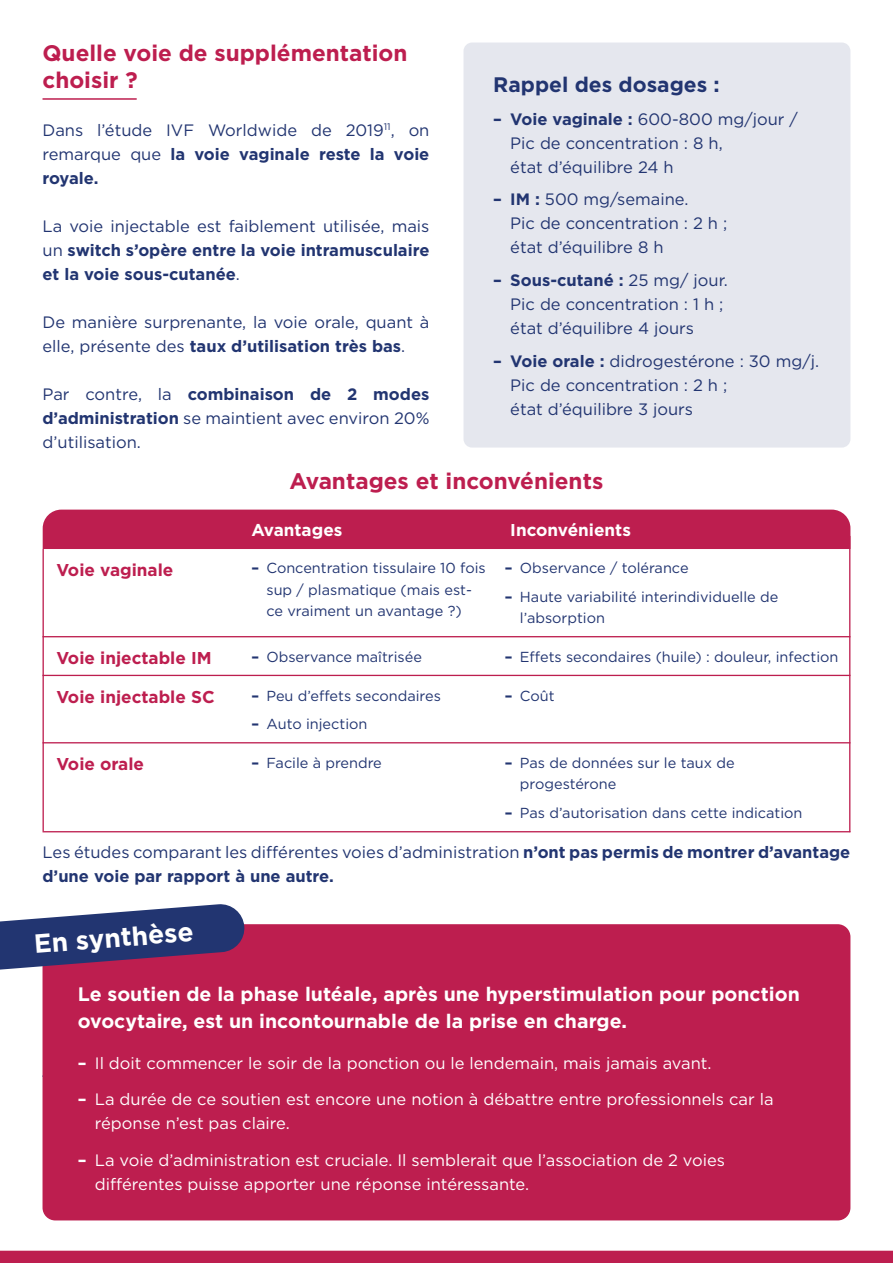
<style>
.page{position:relative;width:893px;height:1263px;background:#fff}
.page>*{position:absolute;margin:0;border:0;box-sizing:border-box;transform-origin:0 0}
.t1{font:700 26.4px "Gotham";color:#fff}
.t2{font:700 22.5px/27px "Gotham";color:#bd1e4f}
.t3{font:700 21px "Gotham";color:#223571}
.t4{font:700 19.5px/27px "Gotham";color:#fff}
.t5{font:700 17.1px "Gotham";color:#bd1e4f}
.t6{font:700 17.1px "Gotham";color:#fff}
.t7{font:16.5px/24px "Gotham";color:#223571}
.t8{font:16.5px/24px "Gotham";color:#fff}
.t9{font:700 16.5px/24px "Gotham";color:#223571}
.t10{font:14.55px/21.1px "Gotham";color:#223571}
.s1{font-weight:700}
.s2{font-weight:400}
</style>
<div class="page">
<div style="left:463px;top:43px;width:387px;height:405px;background:#e5e7ee;border-radius:9px"></div>
<div style="left:43px;top:924px;width:807px;height:296px;background:#bd1e4f;border-radius:13px"></div>
<svg style="left:0;top:904px;width:245px;height:67px"></svg>
<div style="left:0;top:1251px;width:893px;height:12px;background:#bd1e4f"></div>
<div style="left:43px;top:510px;width:807px;height:39px;background:#bd1e4f"></div>
<hr style="left:43px;top:636px;width:807px;height:1px;background:#bd1e4f">
<hr style="left:43px;top:675px;width:807px;height:1px;background:#bd1e4f">
<hr style="left:43px;top:831px;width:807px;height:1px;background:#bd1e4f">
<hr style="left:43px;top:742px;width:807px;height:1px;background:#bd1e4f">
<hr style="left:43px;top:549px;width:1px;height:282px;background:#bd1e4f">
<hr style="left:849px;top:536px;width:1px;height:296px;background:#bd1e4f">
<hr style="left:43px;top:98px;width:94px;height:2px;background:#bd1e4f">
<h2 class="t2" style="left:43px;top:39px;width:366px">Quelle voie de supplémentation choisir ?</h2>
<p class="t7" style="left:43px;top:117px;width:388px;text-align:justify">Dans l’étude IVF Worldwide de 2019<sup>11</sup>, on remarque que <span class="s1">la voie vaginale reste la voie royale.</span></p>
<p class="t9" style="left:43px;top:214px;width:388px;text-align:justify"><span class="s2">La voie injectable est faiblement utilisée, mais un</span> switch s’opère entre la voie intramusculaire et la voie sous-cutanée<span class="s2">.</span></p>
<p class="t7" style="left:43px;top:309px;width:388px">De manière surprenante, la voie orale, quant à elle, présente des <span class="s1">taux d’utilisation très bas</span>.</p>
<p class="t7" style="left:43px;top:381px;width:388px;text-align:justify">Par contre, la <span class="s1">combinaison de 2 modes d’administration</span> se maintient avec environ 20% d’utilisation.</p>
<p class="t3" style="left:493px;top:71px;width:228px">Rappel des dosages :</p>
<p class="t7" style="left:510px;top:107px;width:289px;text-indent:-17px"><span class="s1">– Voie vaginale :</span> 600-800 mg/jour /<br>Pic de concentration : 8 h,<br>état d’équilibre 24 h</p>
<p class="t7" style="left:510px;top:187px;width:219px;text-indent:-17px"><span class="s1">– IM :</span> 500 mg/semaine.<br>Pic de concentration : 2 h ; état d’équilibre 8 h</p>
<p class="t7" style="left:510px;top:268px;width:219px;text-indent:-17px"><span class="s1">– Sous-cutané :</span> 25 mg/ jour.<br>Pic de concentration : 1 h ; état d’équilibre 4 jours</p>
<p class="t7" style="left:510px;top:348px;width:310px;text-indent:-17px"><span class="s1">– Voie orale :</span> didrogestérone : 30 mg/j.<br>Pic de concentration : 2 h ;<br>état d’équilibre 3 jours</p>
<h2 class="t2" style="left:290px;top:467px;width:315px">Avantages et inconvénients</h2>
<p class="t6" style="left:251px;top:519px;width:92px">Avantages</p>
<p class="t6" style="left:510px;top:519px;width:122px">Inconvénients</p>
<p class="t5" style="left:56px;top:558px;width:119px">Voie vaginale</p>
<p class="t10" style="left:266px;top:557px;width:221px;text-indent:-15px"><span class="s1">–</span> Concentration tissulaire 10 fois sup / plasmatique (mais est&shy;ce vraiment un avantage ?)</p>
<p class="t10" style="left:505px;top:557px;width:185px"><span class="s1">–</span> Observance / tolérance</p>
<p class="t10" style="left:520px;top:586px;width:260px;text-indent:-15px"><span class="s1">–</span> Haute variabilité interindividuelle de l’absorption</p>
<p class="t5" style="left:56px;top:647px;width:157px">Voie injectable IM</p>
<p class="t5" style="left:56px;top:685px;width:160px">Voie injectable SC</p>
<p class="t5" style="left:56px;top:753px;width:89px">Voie orale</p>
<p class="t10" style="left:252px;top:646px;width:172px"><span class="s1">–</span> Observance maîtrisée</p>
<p class="t10" style="left:251px;top:685px;width:191px"><span class="s1">–</span> Peu d’effets secondaires</p>
<p class="t10" style="left:251px;top:713px;width:117px"><span class="s1">–</span> Auto injection</p>
<p class="t10" style="left:251px;top:752px;width:132px"><span class="s1">–</span> Facile à prendre</p>
<p class="t10" style="left:505px;top:646px;width:335px"><span class="s1">–</span> Effets secondaires (huile) : douleur, infection</p>
<p class="t10" style="left:505px;top:685px;width:51px"><span class="s1">–</span> Coût</p>
<p class="t10" style="left:520px;top:752px;width:216px;text-indent:-15px"><span class="s1">–</span> Pas de données sur le taux de progestérone</p>
<p class="t10" style="left:505px;top:802px;width:299px"><span class="s1">–</span> Pas d’autorisation dans cette indication</p>
<p class="t9" style="left:43px;top:840px;width:809px"><span class="s2">Les études comparant les différentes voies d’administration</span> n’ont pas permis de montrer d’avantage d’une voie par rapport à une autre.</p>
<h1 class="t1" style="left:33px;top:926px;width:161px;rotate:-4deg">En synthèse</h1>
<p class="t4" style="left:78px;top:980px;width:723px">Le soutien de la phase lutéale, après une hyperstimulation pour ponction ovocytaire, est un incontournable de la prise en charge.</p>
<p class="t8" style="left:78px;top:1050px;width:635px"><span class="s1">–</span> Il doit commencer le soir de la ponction ou le lendemain, mais jamais avant.</p>
<p class="t8" style="left:95px;top:1087px;width:680px;text-indent:-17px"><span class="s1">–</span> La durée de ce soutien est encore une notion à débattre entre professionnels car la réponse n’est pas claire.</p>
<p class="t8" style="left:95px;top:1148px;width:632px;text-indent:-17px"><span class="s1">–</span> La voie d’administration est cruciale. Il semblerait que l’association de 2 voies différentes puisse apporter une réponse intéressante.</p>
</div>
